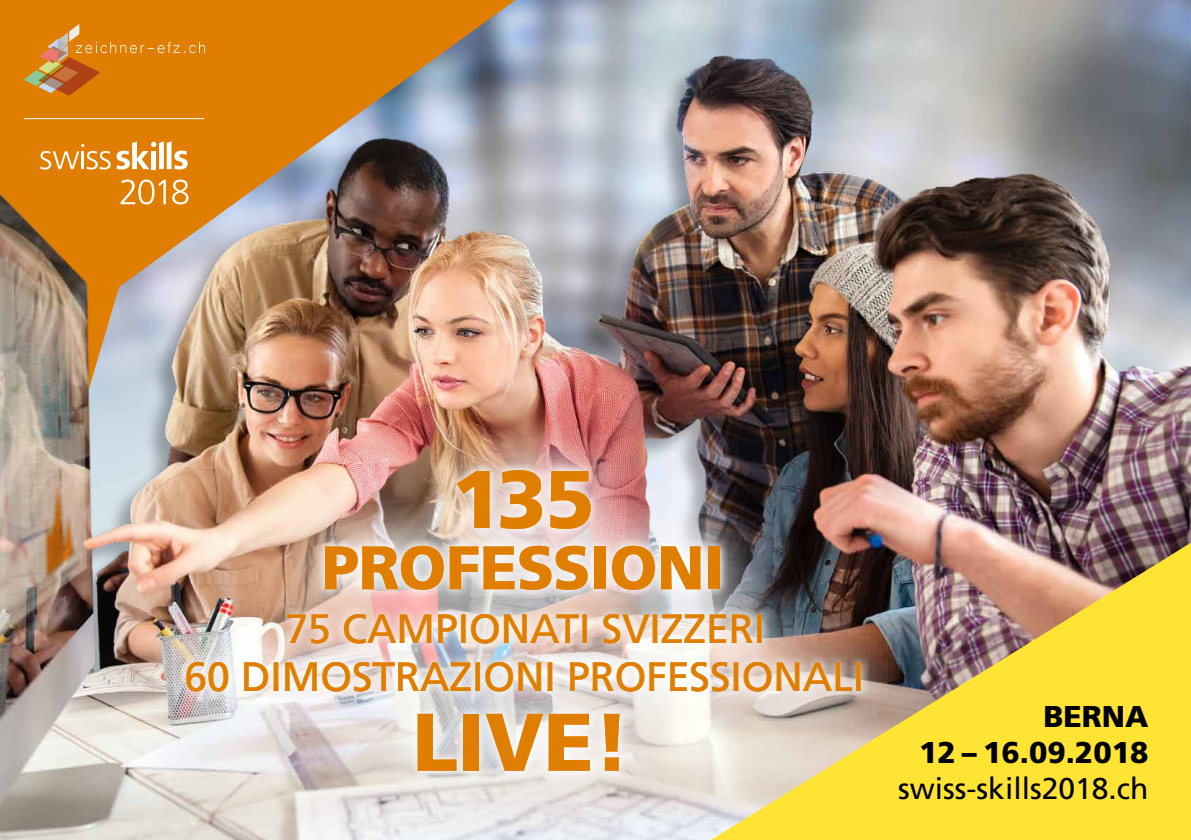
<style>
.page{position:relative;width:1191px;height:840px;background:#fff}
.page>*{position:absolute;margin:0;border:0;box-sizing:border-box;transform-origin:0 0}
.t1{font:900 81.6px "Frutiger LT Com";color:#df7e00}
.t2{font:900 61.2px "Frutiger LT Com";letter-spacing:-.005em;color:#df7e00}
.t3{font:40.8px/48px "Frutiger LT Com";color:#df7e00;text-align:center}
.t4{font:30px "Frutiger LT Com";color:#000}
.t5{font:900 30px/36px "Frutiger LT Com";color:#000;text-align:right}
</style>
<div class="page">
<svg style="left:0;top:0;width:515px;height:56px;background:#d67f0f"></svg>
<div style="left:0;top:56px;width:1191px;height:783px;background:#000;opacity:.3"></div>
<img style="left:711px;top:542px;width:480px;height:297px">
<div style="left:136px;top:418px;width:776px;height:404px;background:#fff;opacity:.75"></div>
<div style="left:176px;top:459px;width:695px;height:321px;background:#fff;opacity:.75"></div>
<hr style="left:24px;top:118px;width:180px;height:1px;background:#fff">
<svg style="left:40px;top:141px;width:148px;height:28px"></svg>
<svg style="left:121px;top:179px;width:45px;height:25px"></svg>
<svg style="left:172px;top:179px;width:16px;height:25px"></svg>
<svg style="left:24px;top:24px;width:181px;height:72px;background:#d98013"></svg>
<h1 class="t1" style="left:451px;top:450px;width:145px">135</h1>
<h2 class="t2" style="left:322px;top:530px;width:404px">PROFESSIONI</h2>
<p class="t3" style="left:184px;top:604px;width:681px">75 CAMPIONATI SVIZZERI<br>60 DIMOSTRAZIONI PROFESSIONALI</p>
<h1 class="t1" style="left:412px;top:692px;width:219px">LIVE!</h1>
<p class="t5" style="left:919px;top:697px;width:231px">BERNA<br>12 – 16.09.2018</p>
<p class="t4" style="left:898px;top:770px;width:252px">swiss-skills2018.ch</p>
</div>
